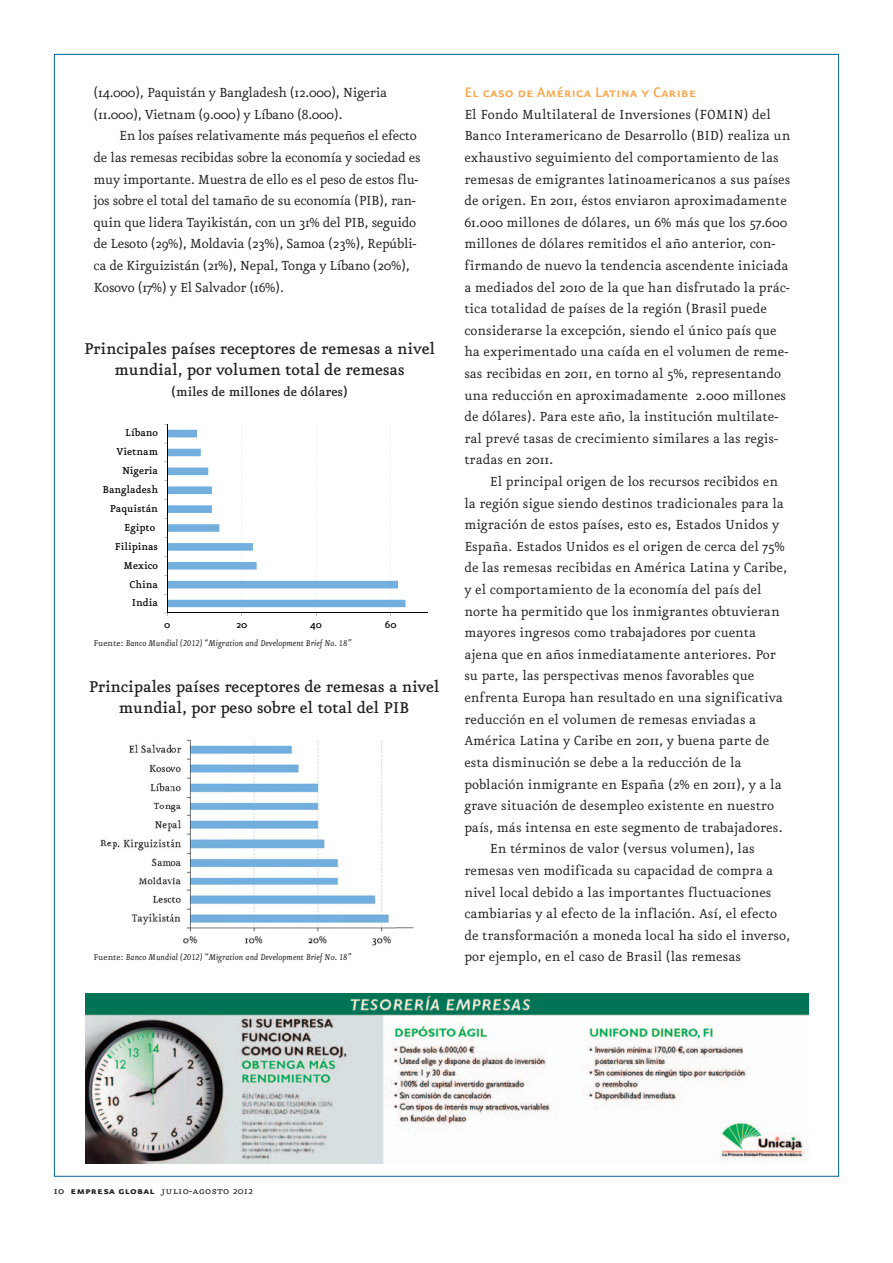
<style>
.page{position:relative;width:893px;height:1263px;background:#fff}
.page>*{position:absolute;margin:0;border:0;box-sizing:border-box;transform-origin:0 0}
.t1{font:500 18.75px/21px "Eureka";letter-spacing:-.01em;color:#231f20;text-align:center}
.t2{font:16.5px "Eureka Sans Medium Caps";color:#f9a64a}
.t3{font:15.75px/21.6px "Eureka";color:#231f20}
.t4{font:15.75px/21.6px "Eureka";letter-spacing:-.02em;color:#231f20}
.t5{font:500 15px "Eureka";letter-spacing:-.01em;color:#231f20}
.t6{font:500 12px "Eureka";color:#000}
.t7{font:12px "Eureka Sans Bold Caps";letter-spacing:.025em;color:#231f20}
.t8{font:italic 10.2px "Eureka";color:#231f20}
.s1{font-style:normal}
.s2{font-family:"Eureka";font-weight:500}
.s3{font-family:"Eureka Small Caps"}
.s4{font-family:"Eureka"}
</style>
<div class="page">
<hr style="left:167px;top:613px;width:261px;height:1px;background:#000">
<svg style="left:164px;top:424px;width:241px;height:192px"></svg>
<img style="left:86px;top:993px;width:722px;height:170px">
<img style="left:100px;top:739px;width:314px;height:206px">
<div style="left:396px;top:738px;width:35px;height:106px;background:#fff"></div>
<p class="t4" style="left:94px;top:82px;width:295px">(14.000), Paquistán y Bangladesh (12.000), Nigeria (11.000), Vietnam (9.000) y Líbano (8.000).</p>
<p class="t4" style="left:94px;top:126px;width:329px;text-indent:26px">En los países relativamente más pequeños el efecto de las remesas recibidas sobre la economía y sociedad es muy importante. Muestra de ello es el peso de estos flu&shy;jos sobre el total del tamaño de su economía (PIB), ran&shy;quin que lidera Tayikistán, con un 31% del PIB, seguido de Lesoto (29%), Moldavia (23%), Samoa (23%), Repúbli&shy;ca de Kirguizistán (21%), Nepal, Tonga y Líbano (20%), Kosovo (17%) y El Salvador (16%).</p>
<p class="t1" style="left:84px;top:339px;width:352px">Principales países receptores de remesas a nivel mundial, por volumen total de remesas</p>
<p class="t5" style="left:171px;top:384px;width:178px">(miles de millones de dólares)</p>
<p class="t6" style="left:125px;top:427px;width:34px">Líbano</p>
<p class="t6" style="left:117px;top:446px;width:43px">Vietnam</p>
<p class="t6" style="left:122px;top:465px;width:37px">Nigeria</p>
<p class="t6" style="left:103px;top:484px;width:57px">Bangladesh</p>
<p class="t6" style="left:110px;top:503px;width:50px">Paquistán</p>
<p class="t6" style="left:124px;top:522px;width:32px">Egipto</p>
<p class="t6" style="left:115px;top:541px;width:45px">Filipinas</p>
<p class="t6" style="left:124px;top:559px;width:36px">Mexico</p>
<p class="t6" style="left:130px;top:578px;width:30px">China</p>
<p class="t6" style="left:132px;top:597px;width:28px">India</p>
<p class="t6" style="left:164px;top:619px;width:8px">0</p>
<p class="t6" style="left:236px;top:619px;width:13px">20</p>
<p class="t6" style="left:310px;top:619px;width:13px">40</p>
<p class="t6" style="left:385px;top:619px;width:13px">60</p>
<p class="t8" style="left:93px;top:638px;width:259px"><span class="s1">Fuente:</span> Banco Mundial (2012) “Migration and Development Brief No. 18”</p>
<p class="t1" style="left:89px;top:677px;width:352px">Principales países receptores de remesas a nivel mundial, por peso sobre el total del PIB</p>
<p class="t8" style="left:94px;top:952px;width:259px"><span class="s1">Fuente:</span> Banco Mundial (2012) “Migration and Development Brief No. 18”</p>
<p class="t2" style="left:464px;top:82px;width:233px">El caso de América Latina y Caribe</p>
<p class="t3" style="left:464px;top:104px;width:328px">El Fondo Multilateral de Inversiones (FOMIN) del Banco Interamericano de Desarrollo (BID) realiza un exhaustivo seguimiento del comportamiento de las remesas de emigrantes latinoamericanos a sus países de origen. En 2011, éstos enviaron aproximadamente 61.000 millones de dólares, un 6% más que los 57.600 millones de dólares remitidos el año anterior, con&shy;firmando de nuevo la tendencia ascendente iniciada a mediados del 2010 de la que han disfrutado la prác&shy;tica totalidad de países de la región (Brasil puede considerarse la excepción, siendo el único país que ha experimentado una caída en el volumen de reme&shy;sas recibidas en 2011, en torno al 5%, representando una reducción en aproximadamente 2.000 millones de dólares). Para este año, la institución multilate&shy;ral prevé tasas de crecimiento similares a las regis&shy;tradas en 2011.</p>
<p class="t3" style="left:490px;top:471px;width:290px">El principal origen de los recursos recibidos en</p>
<p class="t3" style="left:464px;top:493px;width:321px">la región sigue siendo destinos tradicionales para la</p>
<p class="t3" style="left:464px;top:514px;width:317px">migración de estos países, esto es, Estados Unidos y</p>
<p class="t3" style="left:464px;top:536px;width:322px">España. Estados Unidos es el origen de cerca del 75%</p>
<p class="t3" style="left:464px;top:558px;width:324px">de las remesas recibidas en América Latina y Caribe,</p>
<p class="t3" style="left:464px;top:579px;width:299px">y el comportamiento de la economía del país del</p>
<p class="t3" style="left:464px;top:601px;width:317px">norte ha permitido que los inmigrantes obtuvieran</p>
<p class="t3" style="left:464px;top:622px;width:293px">mayores ingresos como trabajadores por cuenta</p>
<p class="t3" style="left:464px;top:644px;width:313px">ajena que en años inmediatamente anteriores. Por</p>
<p class="t3" style="left:464px;top:666px;width:292px">su parte, las perspectivas menos favorables que</p>
<p class="t3" style="left:464px;top:687px;width:320px">enfrenta Europa han resultado en una significativa</p>
<p class="t3" style="left:464px;top:709px;width:293px">reducción en el volumen de remesas enviadas a</p>
<p class="t3" style="left:464px;top:730px;width:307px">América Latina y Caribe en 2011, y buena parte de</p>
<p class="t3" style="left:464px;top:752px;width:279px">esta disminución se debe a la reducción de la</p>
<p class="t3" style="left:464px;top:774px;width:319px">población inmigrante en España (2% en 2011), y a la</p>
<p class="t3" style="left:464px;top:795px;width:311px">grave situación de desempleo existente en nuestro</p>
<p class="t3" style="left:464px;top:817px;width:320px">país, más intensa en este segmento de trabajadores.</p>
<p class="t3" style="left:490px;top:838px;width:266px">En términos de valor (versus volumen), las</p>
<p class="t3" style="left:464px;top:860px;width:310px">remesas ven modificada su capacidad de compra a</p>
<p class="t3" style="left:464px;top:882px;width:309px">nivel local debido a las importantes fluctuaciones</p>
<p class="t3" style="left:464px;top:903px;width:314px">cambiarias y al efecto de la inflación. Así, el efecto</p>
<p class="t3" style="left:464px;top:925px;width:327px">de transformación a moneda local ha sido el inverso,</p>
<p class="t3" style="left:464px;top:946px;width:278px">por ejemplo, en el caso de Brasil (las remesas</p>
<p class="t7" style="left:54px;top:1184px;width:201px"><span class="s2">10</span> empresa global <span class="s3">julio-agosto</span> <span class="s4">2012</span></p>
</div>
